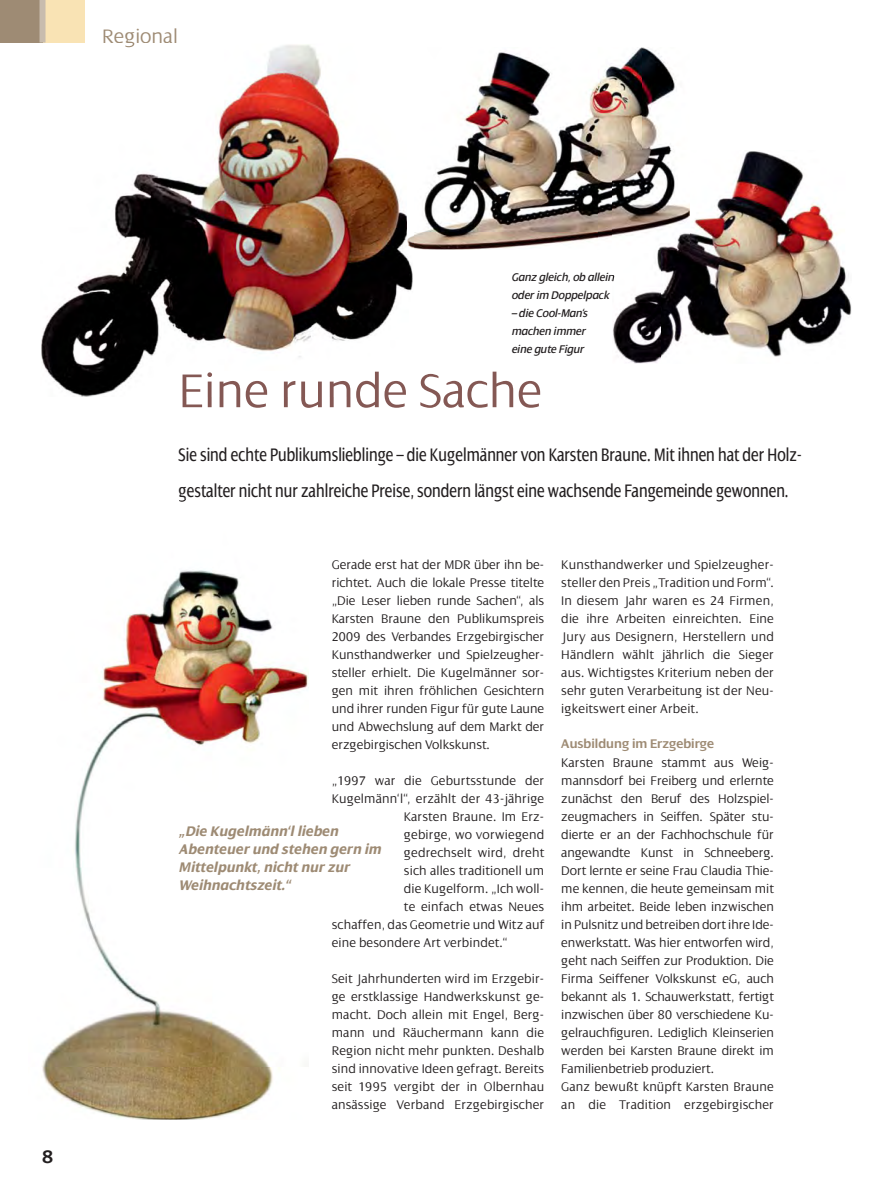
<style>
.page{position:relative;width:893px;height:1191px;background:#fff}
.page>*{position:absolute;margin:0;border:0;box-sizing:border-box;transform-origin:0 0}
.t1{font:300 51px "Dialog";color:#845854}
.t2{font:300 21px "Dialog";color:#9e8b74}
.t3{font:19.5px/36px "Dialog Cond";color:#231f20}
.t4{font:700 19.5px "Dialog";color:#231f20}
.t5{font:italic 700 15px/18px "Dialog";color:#9e8b74}
.t6{font:300 13.5px/18px "Dialog";letter-spacing:-.005em;color:#231f20;text-align:justify}
.t7{font:600 13.5px "Dialog";color:#9e8b74}
.t8{font:italic 12px/18px "Dialog";color:#231f20}
</style>
<div class="page">
<div style="left:43px;top:0;width:42px;height:43px;background:#f9e3b4"></div>
<div style="left:0;top:0;width:43px;height:43px;background:#9e8b74"></div>
<div style="left:40px;top:0;width:6px;height:43px;background:#c8bcae"></div>
<img style="left:413px;top:47px;width:230px;height:203px">
<img style="left:643px;top:47px;width:33px;height:103px">
<img style="left:41px;top:44px;width:372px;height:353px">
<img style="left:183px;top:372px;width:230px;height:25px">
<img style="left:104px;top:44px;width:72px;height:3px">
<svg style="left:124px;top:44px;width:12px;height:3px"></svg>
<img style="left:42px;top:570px;width:267px;height:549px">
<svg style="left:179px;top:499px;width:7px;height:3px"></svg>
<img style="left:661px;top:151px;width:191px;height:206px">
<img style="left:613px;top:250px;width:48px;height:114px">
<img style="left:612px;top:150px;width:77px;height:100px">
<svg style="left:612px;top:273px;width:2px;height:11px"></svg>
<h2 class="t2" style="left:102px;top:27px;width:77px">Regional</h2>
<h3 class="t4" style="left:43px;top:1149px;width:12px">8</h3>
<p class="t8" style="left:511px;top:269px;width:104px">Ganz gleich, ob allein oder im Doppelpack</p>
<p class="t8" style="left:511px;top:305px;width:78px">– die Cool-Man‘s machen immer eine gute Figur</p>
<h1 class="t1" style="left:179px;top:371px;width:365px">Eine runde Sache</h1>
<h3 class="t3" style="left:179px;top:438px;width:625px">Sie sind echte Publikumslieblinge – die Kugelmänner von Karsten Braune. Mit ihnen hat der Holz&shy;gestalter nicht nur zahlreiche Preise, sondern längst eine wachsende Fangemeinde gewonnen.</h3>
<p class="t6" style="left:332px;top:557px;width:214px">Gerade erst hat der MDR über ihn be&shy;richtet. Auch die lokale Presse titelte „Die Leser lieben runde Sachen“, als Karsten Braune den Publikumspreis 2009 des Verbandes Erzgebirgischer Kunsthandwerker und Spielzeugher&shy;steller erhielt. Die Kugelmänner sor&shy;gen mit ihren fröhlichen Gesichtern und ihrer runden Figur für gute Laune und Abwechslung auf dem Markt der erzgebirgischen Volkskunst.</p>
<p class="t6" style="left:332px;top:773px;width:214px">„1997 war die Geburtsstunde der</p>
<p class="t6" style="left:332px;top:791px;width:214px">Kugelmänn‘l“, erzählt der 43-jährige</p>
<p class="t6" style="left:404px;top:809px;width:142px">Karsten Braune. Im Erz-</p>
<p class="t6" style="left:404px;top:827px;width:142px">gebirge, wo vorwiegend</p>
<p class="t6" style="left:404px;top:845px;width:142px">gedrechselt wird, dreht</p>
<p class="t6" style="left:404px;top:863px;width:142px">sich alles traditionell um</p>
<p class="t6" style="left:404px;top:881px;width:142px">die Kugelform. „Ich woll-</p>
<p class="t6" style="left:404px;top:899px;width:142px">te einfach etwas Neues</p>
<p class="t6" style="left:332px;top:917px;width:214px">schaffen, das Geometrie und Witz auf</p>
<p class="t6" style="left:332px;top:935px;width:178px">eine besondere Art verbindet.“</p>
<p class="t6" style="left:332px;top:971px;width:214px">Seit Jahrhunderten wird im Erzgebir&shy;ge erstklassige Handwerkskunst ge&shy;macht. Doch allein mit Engel, Berg&shy;mann und Räuchermann kann die Region nicht mehr punkten. Deshalb sind innovative Ideen gefragt. Bereits seit 1995 vergibt der in Olbernhau ansässige Verband Erzgebirgischer</p>
<p class="t5" style="left:179px;top:823px;width:204px">„Die Kugelmänn‘l lieben<br>Abenteuer und stehen gern im<br>Mittelpunkt, nicht nur zur<br>Weihnachtszeit.“</p>
<p class="t6" style="left:561px;top:557px;width:214px">Kunsthandwerker und Spielzeugher&shy;steller den Preis „Tradition und Form“.<br>In diesem Jahr waren es 24 Firmen, die ihre Arbeiten einreichten. Eine Jury aus Designern, Herstellern und Händlern wählt jährlich die Sieger aus. Wichtigstes Kriterium neben der sehr guten Verarbeitung ist der Neu&shy;igkeitswert einer Arbeit.</p>
<p class="t7" style="left:561px;top:738px;width:154px">Ausbildung im Erzgebirge</p>
<p class="t6" style="left:561px;top:755px;width:214px;text-align:left">Karsten Braune stammt aus Weig&shy;mannsdorf bei Freiberg und erlernte zunächst den Beruf des Holzspiel&shy;zeugmachers in Seiffen. Später stu&shy;dierte er an der Fachhochschule für angewandte Kunst in Schneeberg.<br>Dort lernte er seine Frau Claudia Thie&shy;me kennen, die heute gemeinsam mit ihm arbeitet. Beide leben inzwischen in Pulsnitz und betreiben dort ihre Ide&shy;enwerkstatt. Was hier entworfen wird, geht nach Seiffen zur Produktion. Die Firma Seiffener Volkskunst eG, auch bekannt als 1. Schauwerkstatt, fertigt inzwischen über 80 verschiedene Ku&shy;gelrauchfiguren. Lediglich Kleinserien werden bei Karsten Braune direkt im Familienbetrieb produziert.<br>Ganz bewußt knüpft Karsten Braune an die Tradition erzgebirgischer</p>
</div>
